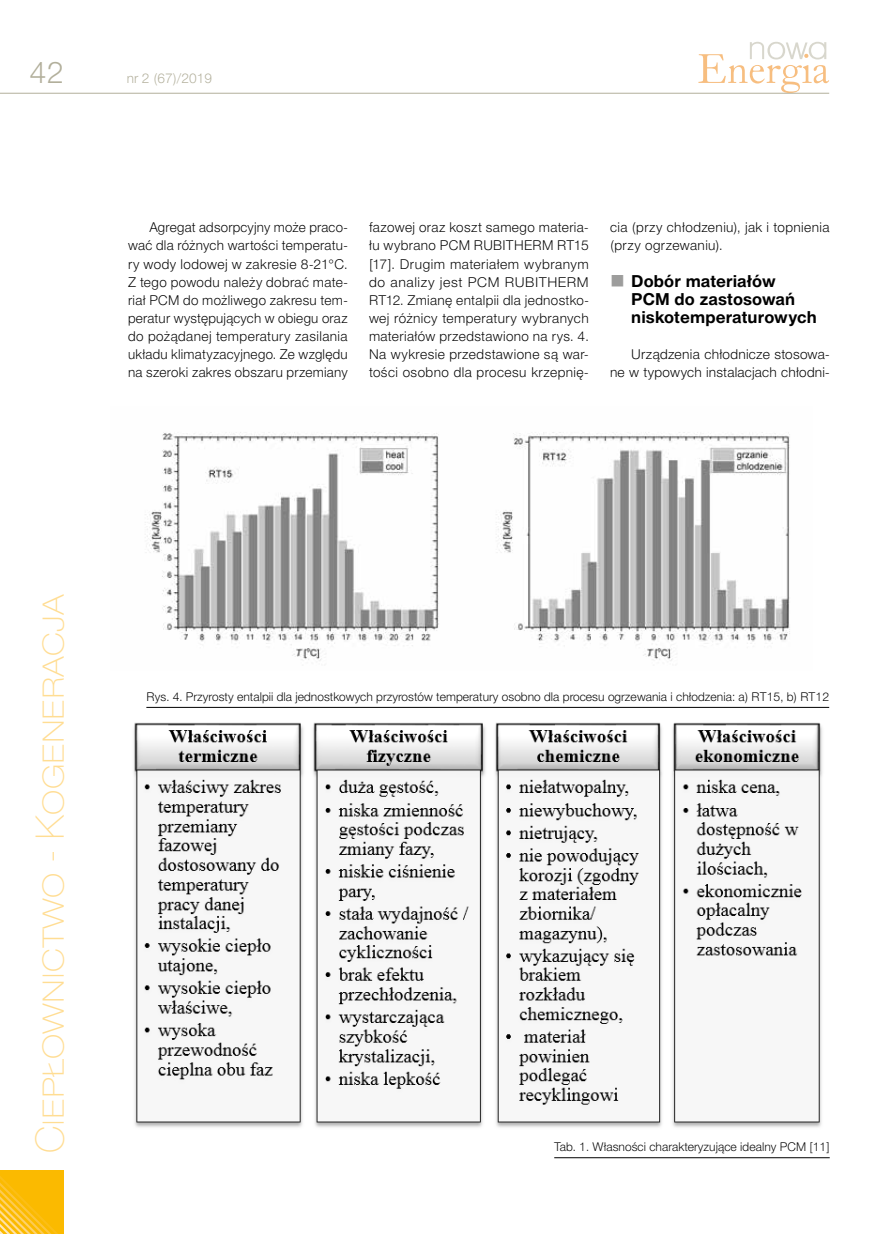
<style>
.page{position:relative;width:893px;height:1234px;background:#fff}
.page>*{position:absolute;margin:0;border:0;box-sizing:border-box;transform-origin:0 0}
.t1{font:39px "Switzer EFN Thin";color:#ffdd93}
.t2{font:30px "Switzer EFN Light";color:#b2af9b}
.t3{font:700 16.5px/18px "Switzer EFN";letter-spacing:.005em;color:#000}
.t4{font:13.5px/18px "Switzer EFN Light";letter-spacing:.02em;color:#000;text-align:justify}
.t5{font:13.5px "Switzer EFN Light";color:#b2af9b}
.t6{font:12px "Switzer EFN Light";color:#000}
</style>
<div class="page">
<hr style="left:0;top:93px;width:829px;height:1px;background:#b2af9b">
<svg style="left:698px;top:42px;width:131px;height:51px"></svg>
<svg style="left:0;top:1170px;width:64px;height:63px;background:#fbbd10"></svg>
<img style="left:145px;top:432px;width:645px;height:229px">
<hr style="left:554px;top:1157px;width:276px;height:1px;background:#000">
<hr style="left:146px;top:707px;width:683px;height:1px;background:#000">
<img style="left:134px;top:722px;width:689px;height:406px">
<h2 class="t2" style="left:30px;top:55px;width:36px">42</h2>
<p class="t5" style="left:127px;top:70px;width:87px">nr 2 (67)/2019</p>
<p class="t4" style="left:128px;top:218px;width:221px;text-indent:21px">Agregat adsorpcyjny może praco&shy;wać dla różnych wartości temperatu&shy;ry wody lodowej w zakresie 8-21°C.<br>Z tego powodu należy dobrać mate&shy;riał PCM do możliwego zakresu tem&shy;peratur występujących w obiegu oraz do pożądanej temperatury zasilania układu klimatyzacyjnego. Ze względu na szeroki zakres obszaru przemiany</p>
<p class="t4" style="left:369px;top:218px;width:221px">fazowej oraz koszt samego materia&shy;łu wybrano PCM RUBITHERM RT15 [17]. Drugim materiałem wybranym do analizy jest PCM RUBITHERM RT12. Zmianę entalpii dla jednostko&shy;wej różnicy temperatury wybranych materiałów przedstawiono na rys. 4.<br>Na wykresie przedstawione są war&shy;tości osobno dla procesu krzepnię-</p>
<p class="t4" style="left:610px;top:218px;width:221px">cia (przy chłodzeniu), jak i topnienia (przy ogrzewaniu).</p>
<p class="t3" style="left:631px;top:271px;width:187px">Dobór materiałów<br>PCM do zastosowań niskotemperaturowych</p>
<p class="t4" style="left:610px;top:344px;width:221px;text-align:right">Urządzenia chłodnicze stosowa-<br>ne w typowych instalacjach chłodni-</p>
<h1 class="t1" style="left:28px;top:1152px;width:560px;rotate:-90deg">Ciepłownictwo - Kogeneracja</h1>
<p class="t6" style="left:146px;top:689px;width:684px">Rys. 4. Przyrosty entalpii dla jednostkowych przyrostów temperatury osobno dla procesu ogrzewania i chłodzenia: a) RT15, b) RT12</p>
<p class="t6" style="left:554px;top:1139px;width:277px">Tab. 1. Własności charakteryzujące idealny PCM [11]</p>
</div>
